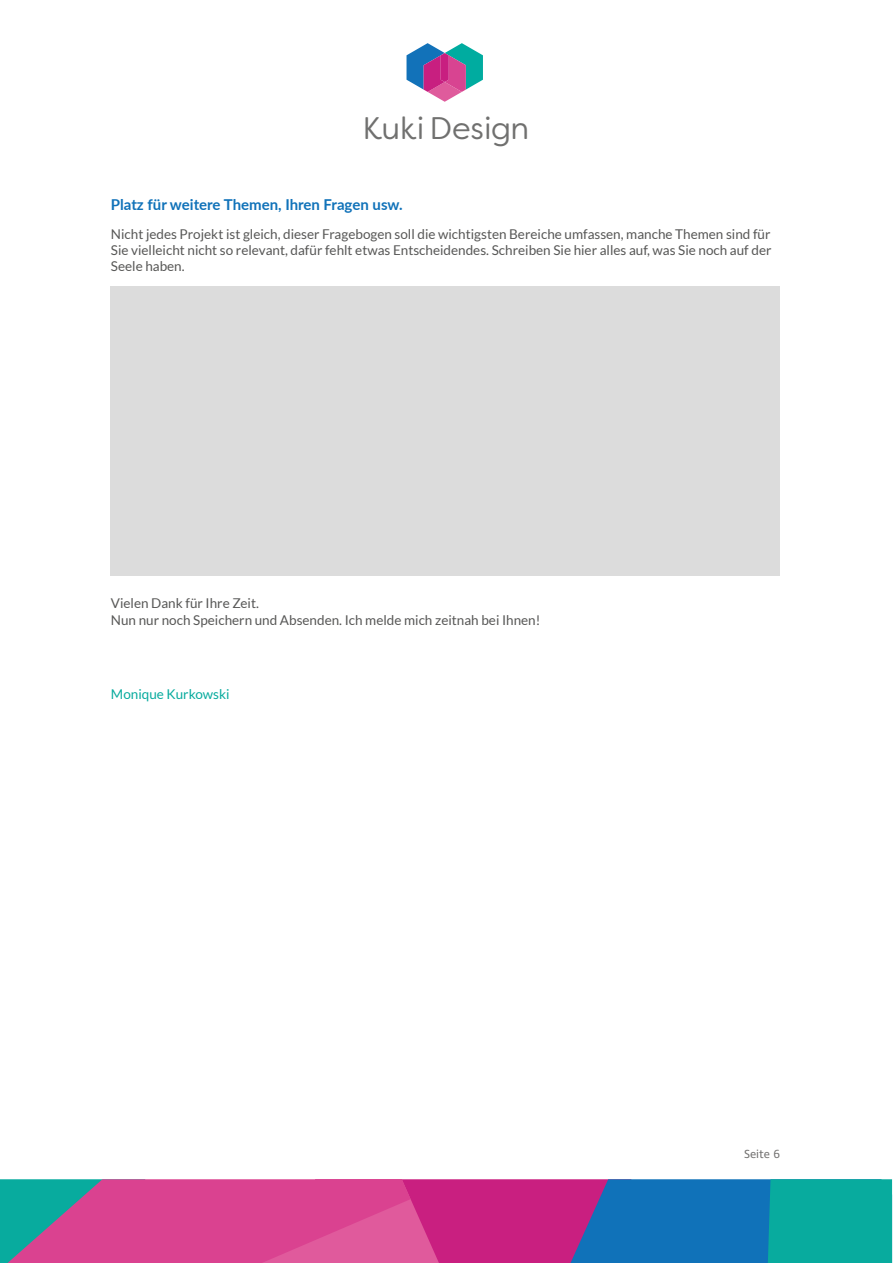
<style>
.page{position:relative;width:893px;height:1263px;background:#fff}
.page>*{position:absolute;margin:0;border:0;box-sizing:border-box;transform-origin:0 0}
.t1{font:31.2px "Filson Soft";letter-spacing:-.005em;color:#70706f}
.t2{font:700 15px "Lato";color:#1072b9}
.t3{font:13.5px/16.2px "Lato";color:#575756;text-align:justify}
.t4{font:13.5px "Lato";color:#08ab9e}
.t5{font:12px "Ingra";color:#71706f}
</style>
<div class="page">
<svg style="left:406px;top:43px;width:77px;height:59px"></svg>
<svg style="left:0;top:1179px;width:892px;height:84px;background:#845c99"></svg>
<div style="left:111px;top:286px;width:669px;height:290px;background:#dcdcdc"></div>
<h1 class="t1" style="left:362px;top:108px;width:169px">Kuki Design</h1>
<p class="t2" style="left:111px;top:193px;width:293px">Platz für weitere Themen, Ihren Fragen usw.</p>
<p class="t3" style="left:111px;top:226px;width:662px">Nicht jedes Projekt ist gleich, dieser Fragebogen soll die wichtigsten Bereiche umfassen, manche Themen sind für Sie vielleicht nicht so relevant, dafür fehlt etwas Entscheidendes. Schreiben Sie hier alles auf, was Sie noch auf der Seele haben.</p>
<p class="t3" style="left:111px;top:595px;width:431px">Vielen Dank für Ihre Zeit.<br>Nun nur noch Speichern und Absenden. Ich melde mich zeitnah bei Ihnen!</p>
<p class="t4" style="left:111px;top:687px;width:120px">Monique Kurkowski</p>
<p class="t5" style="left:744px;top:1146px;width:37px">Seite 6</p>
</div>
